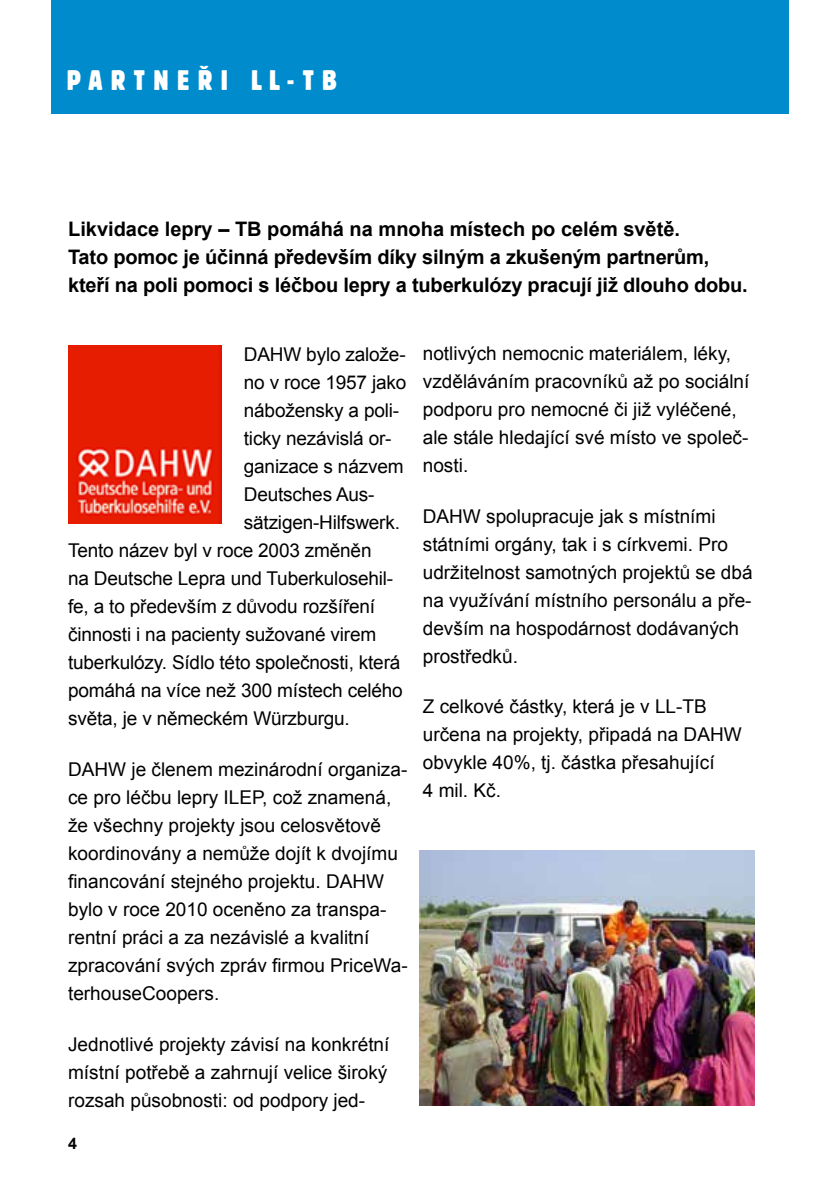
<style>
.page{position:relative;width:840px;height:1191px;background:#fff}
.page>*{position:absolute;margin:0;border:0;box-sizing:border-box;transform-origin:0 0}
.t1{font:condensed 28px "Block Pro";letter-spacing:.3em;color:#fff}
.t2{font:700 20px/28px "Arial";letter-spacing:-.01em;color:#000}
.t3{font:19px/28px "Arial";color:#000}
.t4{font:700 16px "Arial";color:#000}
</style>
<div class="page">
<div style="left:51px;top:0;width:737px;height:113px;background:#008bcc"></div>
<img style="left:68px;top:346px;width:153px;height:177px">
<img style="left:419px;top:850px;width:335px;height:256px">
<h1 class="t1" style="left:67px;top:62px;width:271px">PARTNEŘI LL-TB</h1>
<p class="t2" style="left:68px;top:216px;width:680px">Likvidace lepry – TB pomáhá na mnoha místech po celém světě.<br>Tato pomoc je účinná především díky silným a zkušeným partnerům, kteří na poli pomoci s léčbou lepry a tuberkulózy pracují již dlouho dobu.</p>
<p class="t3" style="left:244px;top:341px;width:163px">DAHW bylo založe-</p>
<p class="t3" style="left:244px;top:369px;width:164px">no v roce 1957 jako</p>
<p class="t3" style="left:244px;top:397px;width:157px">nábožensky a poli-</p>
<p class="t3" style="left:244px;top:425px;width:149px">ticky nezávislá or-</p>
<p class="t3" style="left:244px;top:453px;width:161px">ganizace s názvem</p>
<p class="t3" style="left:244px;top:481px;width:131px">Deutsches Aus-</p>
<p class="t3" style="left:244px;top:509px;width:157px">sätzigen-Hilfswerk.</p>
<p class="t3" style="left:68px;top:537px;width:305px">Tento název byl v roce 2003 změněn</p>
<p class="t3" style="left:68px;top:565px;width:326px">na Deutsche Lepra und Tuberkulosehil-</p>
<p class="t3" style="left:68px;top:593px;width:308px">fe, a to především z důvodu rozšíření</p>
<p class="t3" style="left:68px;top:621px;width:309px">činnosti i na pacienty sužované virem</p>
<p class="t3" style="left:68px;top:649px;width:333px">tuberkulózy. Sídlo této společnosti, která</p>
<p class="t3" style="left:68px;top:677px;width:336px">pomáhá na více než 300 místech celého</p>
<p class="t3" style="left:68px;top:705px;width:283px">světa, je v německém Würzburgu.</p>
<p class="t3" style="left:68px;top:755px;width:341px">DAHW je členem mezinárodní organiza&shy;ce pro léčbu lepry ILEP, což znamená, že všechny projekty jsou celosvětově koordinovány a nemůže dojít k dvojímu financování stejného projektu. DAHW bylo v roce 2010 oceněno za transpa&shy;rentní práci a za nezávislé a kvalitní zpracování svých zpráv firmou PriceWa&shy;terhouseCoopers.</p>
<p class="t3" style="left:68px;top:1030px;width:323px;text-align:justify">Jednotlivé projekty závisí na konkrétní místní potřebě a zahrnují velice široký rozsah působnosti: od podpory jed-</p>
<p class="t4" style="left:68px;top:1133px;width:10px">4</p>
<p class="t3" style="left:422px;top:339px;width:328px">notlivých nemocnic materiálem, léky, vzděláváním pracovníků až po sociální podporu pro nemocné či již vyléčené, ale stále hledající své místo ve společ&shy;nosti.</p>
<p class="t3" style="left:422px;top:502px;width:331px">DAHW spolupracuje jak s místními státními orgány, tak i s církvemi. Pro udržitelnost samotných projektů se dbá na využívání místního personálu a pře&shy;devším na hospodárnost dodávaných prostředků.</p>
<p class="t3" style="left:422px;top:693px;width:320px">Z celkové částky, která je v LL-TB určena na projekty, připadá na DAHW obvykle 40%, tj. částka přesahující<br>4 mil. Kč.</p>
</div>
